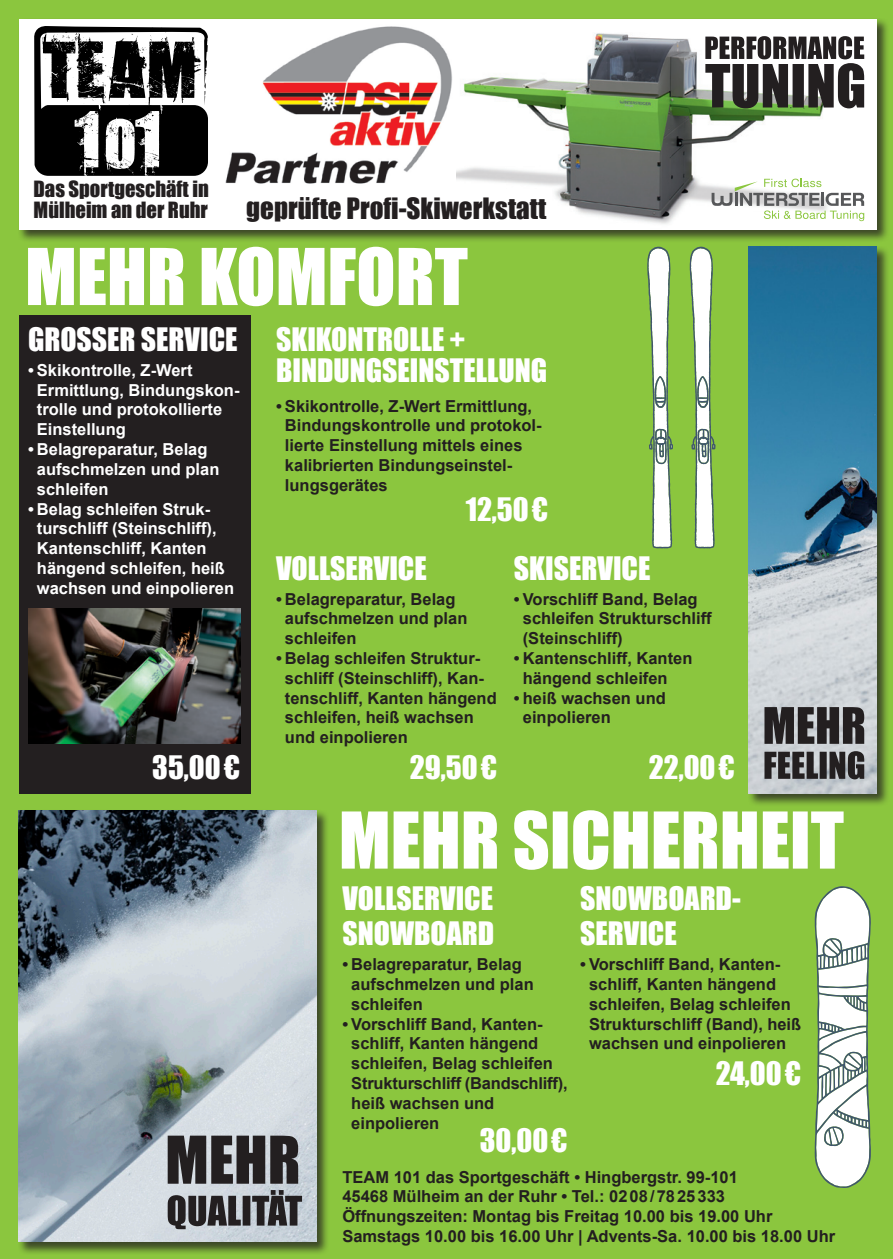
<style>
.page{position:relative;width:893px;height:1259px;background:#8bc63e}
.page>*{position:absolute;margin:0;border:0;box-sizing:border-box;transform-origin:0 0}
.t1{font:29.7px/35.7px "Impact";color:#fff}
.t2{font:27px "Impact";color:#231f20}
.t3{font:20.7px/21px "Impact";color:#231f20}
.t4{font:700 16.5px/19.8px "Arial";color:#231f20}
.t5{font:700 16.5px/19.8px "Arial";color:#fff}
</style>
<div class="page">
<div style="left:18px;top:18px;width:872px;height:225px;background:#231f20;opacity:.75"></div>
<div style="left:19px;top:19px;width:857px;height:210px;background:#fff"></div>
<img style="left:456px;top:33px;width:409px;height:191px">
<svg style="left:712px;top:179px;width:152px;height:42px"></svg>
<svg style="left:705px;top:36px;width:159px;height:72px"></svg>
<div style="left:18px;top:809px;width:311px;height:445px;background:#231f20;opacity:.75"></div>
<img style="left:19px;top:810px;width:298px;height:432px">
<svg style="left:168px;top:1135px;width:130px;height:48px;background:#4b494c"></svg>
<svg style="left:168px;top:1190px;width:134px;height:39px;background:#6e7074"></svg>
<div style="left:748px;top:246px;width:142px;height:560px;background:#231f20;opacity:.75"></div>
<img style="left:749px;top:247px;width:127px;height:546px">
<svg style="left:764px;top:751px;width:100px;height:28px;background:#565557"></svg>
<svg style="left:764px;top:707px;width:100px;height:37px;background:#494749"></svg>
<div style="left:19px;top:315px;width:232px;height:478px;background:#231f20"></div>
<img style="left:28px;top:608px;width:212px;height:135px">
<svg style="left:647px;top:247px;width:26px;height:301px"></svg>
<svg style="left:690px;top:247px;width:25px;height:301px"></svg>
<svg style="left:28px;top:247px;width:440px;height:59px"></svg>
<svg style="left:342px;top:810px;width:502px;height:60px"></svg>
<svg style="left:814px;top:886px;width:57px;height:302px;background:#cdd9c9"></svg>
<img style="left:225px;top:26px;width:227px;height:158px">
<svg style="left:34px;top:26px;width:174px;height:150px"></svg>
<p class="t3" style="left:34px;top:178px;width:177px">Das Sportgeschäft in<br>Mülheim an der Ruhr</p>
<p class="t2" style="left:246px;top:187px;width:301px">geprüfte Profi-Skiwerkstatt</p>
<p class="t1" style="left:28px;top:321px;width:211px">GROSSER SERVICE</p>
<p class="t5" style="left:37px;top:361px;width:204px;text-indent:-9px">• Skikontrolle, Z-Wert<br>Ermittlung, Bindungskon&shy;trolle und protokollierte<br>Einstellung</p>
<p class="t5" style="left:37px;top:440px;width:184px;text-indent:-9px">• Belagreparatur, Belag aufschmelzen und plan schleifen</p>
<p class="t5" style="left:37px;top:499px;width:199px;text-indent:-9px">• Belag schleifen Struk&shy;turschliff (Steinschliff),<br>Kantenschliff, Kanten hängend schleifen, heiß wachsen und einpolieren</p>
<p class="t1" style="left:152px;top:749px;width:90px">35,00€</p>
<p class="t1" style="left:276px;top:321px;width:191px">SKIKONTROLLE +</p>
<p class="t1" style="left:276px;top:351px;width:273px">BINDUNGSEINSTELLUNG</p>
<p class="t4" style="left:285px;top:396px;width:258px;text-indent:-9px">• Skikontrolle, Z-Wert Ermittlung,<br>Bindungskontrolle und protokol&shy;lierte Einstellung mittels eines kalibrierten Bindungseinstel&shy;lungsgerätes</p>
<p class="t1" style="left:466px;top:491px;width:84px">12,50€</p>
<p class="t1" style="left:276px;top:549px;width:152px">VOLLSERVICE</p>
<p class="t4" style="left:285px;top:589px;width:184px;text-indent:-9px">• Belagreparatur, Belag aufschmelzen und plan schleifen</p>
<p class="t4" style="left:285px;top:649px;width:213px;text-indent:-9px">• Belag schleifen Struktur&shy;schliff (Steinschliff), Kan&shy;tenschliff, Kanten hängend schleifen, heiß wachsen und einpolieren</p>
<p class="t1" style="left:410px;top:749px;width:89px">29,50€</p>
<p class="t1" style="left:514px;top:549px;width:138px">SKISERVICE</p>
<p class="t4" style="left:523px;top:589px;width:190px;text-indent:-9px">• Vorschliff Band, Belag schleifen Strukturschliff (Steinschliff)</p>
<p class="t4" style="left:523px;top:649px;width:171px;text-indent:-9px">• Kantenschliff, Kanten hängend schleifen</p>
<p class="t4" style="left:523px;top:688px;width:145px;text-indent:-9px">• heiß wachsen und einpolieren</p>
<p class="t1" style="left:649px;top:749px;width:88px">22,00€</p>
<p class="t1" style="left:342px;top:879px;width:153px">VOLLSERVICE<br>SNOWBOARD</p>
<p class="t4" style="left:351px;top:955px;width:184px;text-indent:-9px">• Belagreparatur, Belag aufschmelzen und plan schleifen</p>
<p class="t4" style="left:351px;top:1014px;width:218px;text-indent:-9px">• Vorschliff Band, Kanten&shy;schliff, Kanten hängend schleifen, Belag schleifen<br>Strukturschliff (Bandschliff), heiß wachsen und einpolieren</p>
<p class="t1" style="left:480px;top:1121px;width:89px">30,00€</p>
<p class="t1" style="left:580px;top:879px;width:162px">SNOWBOARD-<br>SERVICE</p>
<p class="t4" style="left:589px;top:955px;width:214px;text-indent:-9px">• Vorschliff Band, Kanten&shy;schliff, Kanten hängend schleifen, Belag schleifen<br>Strukturschliff (Band), heiß wachsen und einpolieren</p>
<p class="t1" style="left:716px;top:1054px;width:87px">24,00€</p>
<p class="t4" style="left:342px;top:1167px;width:397px">TEAM 101 das Sportgeschäft • Hingbergstr. 99-101<br>45468 Mülheim an der Ruhr • Tel.: 0208/7825333</p>
<p class="t4" style="left:342px;top:1207px;width:494px">Öffnungszeiten: Montag bis Freitag 10.00 bis 19.00 Uhr<br>Samstags 10.00 bis 16.00 Uhr | Advents-Sa. 10.00 bis 18.00 Uhr</p>
</div>
